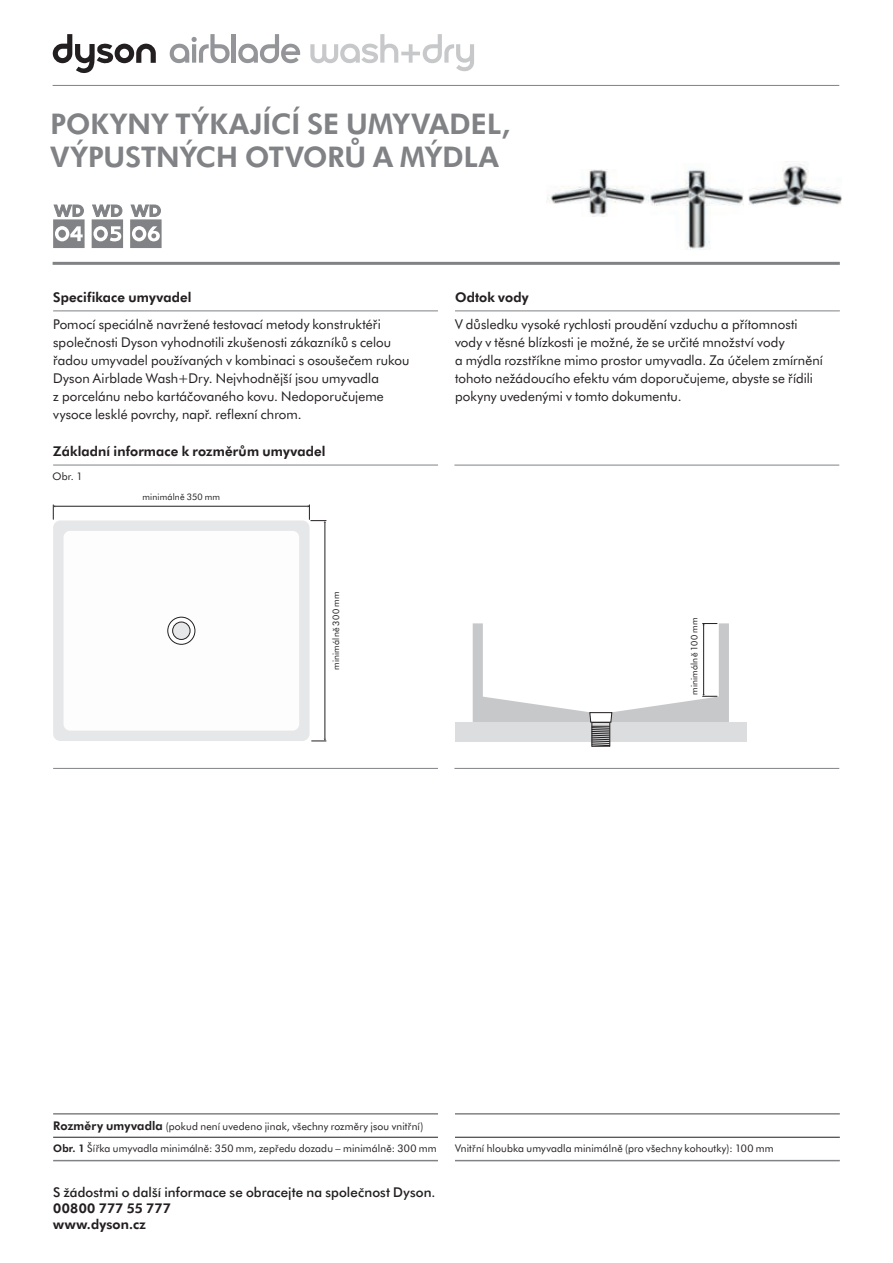
<style>
.page{position:relative;width:893px;height:1263px;background:#fff}
.page>*{position:absolute;margin:0;border:0;box-sizing:border-box;transform-origin:0 0}
.t1{font:800 28.5px/33.3px "Futura B Tfor Dyson";letter-spacing:.005em;color:#808285}
.t2{font:13.5px/18px "Futura B Tfor Dyson";letter-spacing:.01em;color:#231f20}
.t3{font:800 13.5px/15.8px "Futura B Tfor Dyson";letter-spacing:.015em;color:#231f20}
.t4{font:500 13.5px "Futura B Tfor Dyson";letter-spacing:.01em;color:#231f20}
.t5{font:10.5px/21.9px "Futura B Tfor Dyson";letter-spacing:.015em;color:#231f20}
.t6{font:9px "Futura B Tfor Dyson";letter-spacing:.015em;color:#231f20}
.s1{font-weight:800;font-size:12px}
.s2{font-weight:800}
</style>
<div class="page">
<hr style="left:454px;top:768px;width:385px;height:1px;background:#808285">
<hr style="left:454px;top:465px;width:385px;height:1px;background:#808285">
<hr style="left:53px;top:768px;width:385px;height:1px;background:#808285">
<div style="left:53px;top:520px;width:257px;height:221px;background:#e6e7e9;border-radius:7px"></div>
<div style="left:64px;top:531px;width:235px;height:200px;background:#fdfdfd;border-radius:7px"></div>
<svg style="left:168px;top:617px;width:27px;height:27px"></svg>
<div style="left:168px;top:617px;width:27px;height:27px;border:1px solid #231f20;border-radius:50%"></div>
<div style="left:173px;top:622px;width:17px;height:17px;background:#e6e7e9;border-radius:50%"></div>
<div style="left:172px;top:622px;width:18px;height:18px;border:1px solid #231f20;border-radius:50%"></div>
<hr style="left:54px;top:506px;width:255px;height:1px;background:#231f20">
<hr style="left:325px;top:522px;width:1px;height:218px;background:#231f20">
<svg style="left:312px;top:738px;width:14px;height:4px"></svg>
<svg style="left:53px;top:505px;width:2px;height:14px"></svg>
<svg style="left:308px;top:505px;width:18px;height:18px"></svg>
<svg style="left:170px;top:34px;width:60px;height:29px"></svg>
<hr style="left:232px;top:34px;width:4px;height:29px;background:#939598">
<svg style="left:238px;top:34px;width:62px;height:29px"></svg>
<svg style="left:53px;top:34px;width:103px;height:39px"></svg>
<svg style="left:310px;top:34px;width:164px;height:37px"></svg>
<img style="left:748px;top:164px;width:93px;height:43px">
<img style="left:649px;top:169px;width:95px;height:81px">
<img style="left:546px;top:170px;width:103px;height:47px">
<svg style="left:53px;top:204px;width:32px;height:44px"></svg>
<svg style="left:92px;top:204px;width:31px;height:44px"></svg>
<svg style="left:130px;top:204px;width:32px;height:44px"></svg>
<div style="left:455px;top:722px;width:291px;height:19px;background:#dcdddf"></div>
<svg style="left:473px;top:623px;width:256px;height:124px"></svg>
<hr style="left:53px;top:262px;width:787px;height:3px;background:#808285">
<hr style="left:53px;top:85px;width:786px;height:1px;background:#808285">
<hr style="left:53px;top:311px;width:385px;height:1px;background:#808285">
<hr style="left:53px;top:465px;width:385px;height:1px;background:#808285">
<hr style="left:455px;top:311px;width:385px;height:1px;background:#808285">
<hr style="left:53px;top:1137px;width:385px;height:1px;background:#231f20">
<hr style="left:53px;top:1113px;width:385px;height:1px;background:#808285">
<hr style="left:53px;top:1160px;width:385px;height:1px;background:#808285">
<hr style="left:455px;top:1137px;width:385px;height:1px;background:#231f20">
<hr style="left:455px;top:1113px;width:385px;height:1px;background:#808285">
<hr style="left:455px;top:1160px;width:385px;height:1px;background:#808285">
<h1 class="t1" style="left:50px;top:106px;width:461px">POKYNY TÝKAJÍCÍ SE UMYVADEL,<br>VÝPUSTNÝCH OTVORŮ A MÝDLA</h1>
<p class="t3" style="left:53px;top:289px;width:140px">Specifikace umyvadel</p>
<p class="t2" style="left:53px;top:314px;width:358px">Pomocí speciálně navržené testovací metody konstruktéři společnosti Dyson vyhodnotili zkušenosti zákazníků s celou řadou umyvadel používaných v kombinaci s osoušečem rukou Dyson Airblade Wash+Dry. Nejvhodnější jsou umyvadla<br>z porcelánu nebo kartáčovaného kovu. Nedoporučujeme vysoce lesklé povrchy, např. reflexní chrom.</p>
<p class="t3" style="left:53px;top:443px;width:274px">Základní informace k rozměrům umyvadel</p>
<p class="t5" style="left:53px;top:465px;width:31px">Obr. 1</p>
<p class="t6" style="left:143px;top:490px;width:79px">minimálně 350 mm</p>
<p class="t6" style="left:330px;top:670px;width:79px;rotate:-90deg">minimálně 300 mm</p>
<p class="t3" style="left:455px;top:289px;width:75px">Odtok vody</p>
<p class="t2" style="left:455px;top:314px;width:370px">V důsledku vysoké rychlosti proudění vzduchu a přítomnosti vody v těsné blízkosti je možné, že se určité množství vody<br>a mýdla rozstříkne mimo prostor umyvadla. Za účelem zmírnění tohoto nežádoucího efektu vám doporučujeme, abyste se řídili pokyny uvedenými v tomto dokumentu.</p>
<p class="t6" style="left:688px;top:695px;width:79px;rotate:-90deg">minimálně 100 mm</p>
<p class="t5" style="left:53px;top:1114px;width:385px"><span class="s1">Rozměry umyvadla</span> (pokud není uvedeno jinak, všechny rozměry jsou vnitřní)<br><span class="s2">Obr. 1</span> Šířka umyvadla minimálně: 350 mm, zepředu dozadu – minimálně: 300 mm</p>
<p class="t4" style="left:53px;top:1183px;width:384px">S žádostmi o další informace se obracejte na společnost Dyson.</p>
<p class="t3" style="left:53px;top:1200px;width:119px">00800 777 55 777 www.dyson.cz</p>
<p class="t5" style="left:455px;top:1136px;width:320px">Vnitřní hloubka umyvadla minimálně (pro všechny kohoutky): 100 mm</p>
</div>
